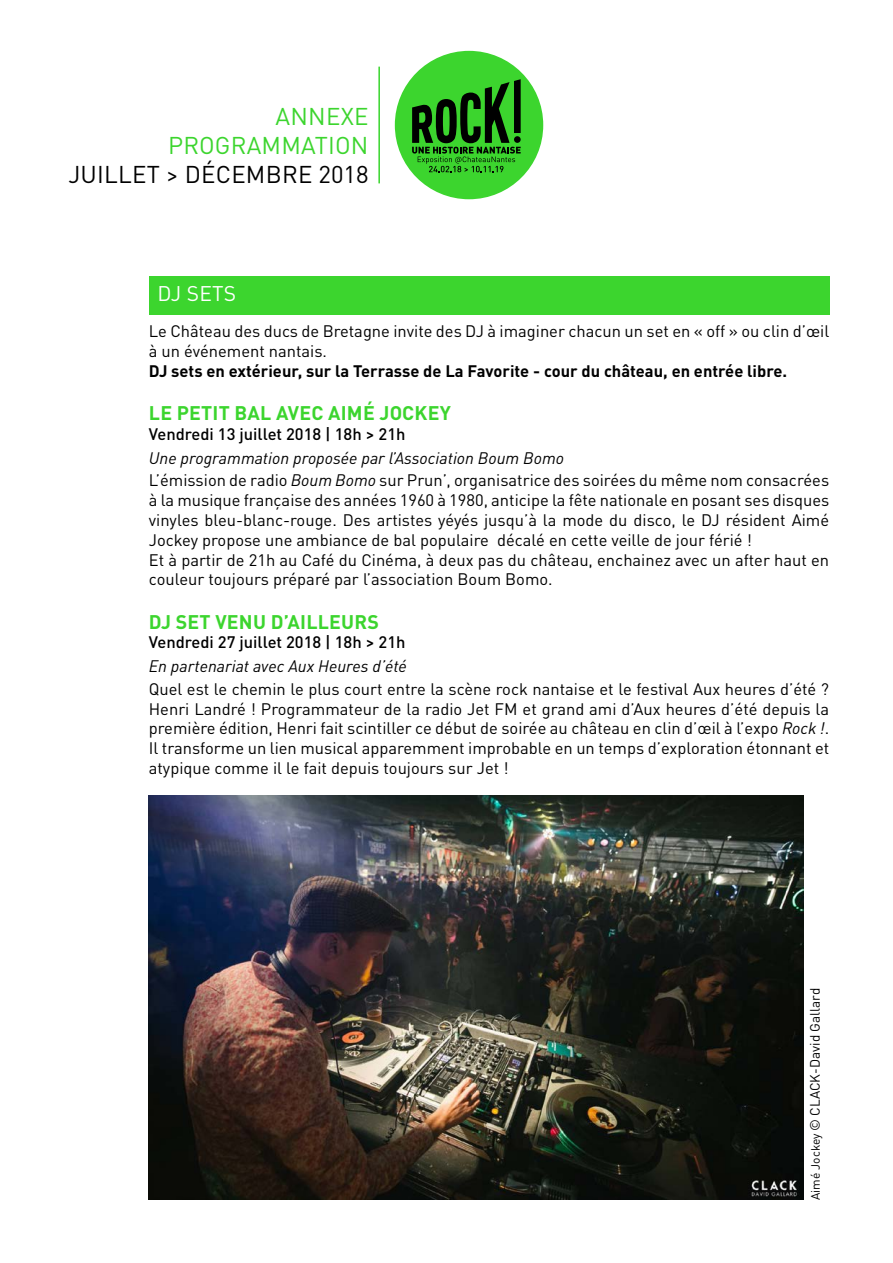
<style>
.page{position:relative;width:893px;height:1263px;background:#fff}
.page>*{position:absolute;margin:0;border:0;box-sizing:border-box;transform-origin:0 0}
.t1{font:24px "DINOT";letter-spacing:.01em;color:#000}
.t2{font:24px/28.8px "DINOT";letter-spacing:.01em;color:#3cd52e;text-align:right}
.t3{font:21px "DINOT";color:#fff}
.t4{font:700 19.5px "DINOT";letter-spacing:.01em;color:#3cd52e}
.t5{font:16.5px/19.8px "DINOT";color:#000}
.t6{font:700 16.5px "DINOT";letter-spacing:-.005em;color:#000}
.t7{font:500 16.5px "DINOT";color:#000}
.t8{font:italic 16.5px "DINOT";color:#000}
.t9{font:13.5px "DINOT";color:#000}
.s1{font-style:italic}
.s2{font-size:12px}
</style>
<div class="page">
<hr style="left:378px;top:67px;width:2px;height:116px;background:#39d52d">
<div style="left:395px;top:51px;width:148px;height:148px;background:#3cd52e;border-radius:50%"></div>
<svg style="left:412px;top:79px;width:109px;height:93px"></svg>
<img style="left:149px;top:795px;width:655px;height:405px">
<div style="left:149px;top:276px;width:680px;height:39px;background:#3cd52e"></div>
<h1 class="t2" style="left:168px;top:102px;width:202px">annexe programmation</h1>
<h1 class="t1" style="left:68px;top:159px;width:302px">juillet &gt; décembre 2018</h1>
<p class="t3" style="left:157px;top:280px;width:78px">dj sets</p>
<p class="t5" style="left:149px;top:321px;width:682px">Le Château des ducs de Bretagne invite des DJ à imaginer chacun un set en « off » ou clin d’œil à un événement nantais.</p>
<p class="t6" style="left:149px;top:360px;width:640px">DJ sets en extérieur, sur la Terrasse de La Favorite - cour du château, en entrée libre.</p>
<p class="t4" style="left:149px;top:400px;width:303px">LE PETIT BAL avec aimé jockey</p>
<p class="t7" style="left:149px;top:423px;width:258px">Vendredi 13 juillet 2018 | 18h &gt; 21h</p>
<p class="t5" style="left:149px;top:446px;width:682px;line-height:22.5px"><span class="s1">Une programmation proposée par l’Association Boum Bomo<br></span>L’émission de radio <span class="s1">Boum Bomo</span> sur Prun’, organisatrice des soirées du même nom consacrées</p>
<p class="t5" style="left:149px;top:490px;width:682px">à la musique française des années 1960 à 1980, anticipe la fête nationale en posant ses disques vinyles bleu-blanc-rouge. Des artistes yéyés jusqu’à la mode du disco, le DJ résident Aimé Jockey propose une ambiance de bal populaire décalé en cette veille de jour férié !<br>Et à partir de 21h au Café du Cinéma, à deux pas du château, enchainez avec un after haut en couleur toujours préparé par l’association Boum Bomo.</p>
<p class="t4" style="left:149px;top:609px;width:231px">DJ SET venu d’ailleurs</p>
<p class="t7" style="left:149px;top:632px;width:258px">Vendredi 27 juillet 2018 | 18h &gt; 21h</p>
<p class="t8" style="left:149px;top:656px;width:260px">En partenariat avec Aux Heures d’été</p>
<p class="t5" style="left:149px;top:679px;width:682px;text-align:justify">Quel est le chemin le plus court entre la scène rock nantaise et le festival Aux heures d’été ?<br>Henri Landré ! Programmateur de la radio Jet FM et grand ami d’Aux heures d’été depuis la première édition, Henri fait scintiller ce début de soirée au château en clin d’œil à l’expo <span class="s1">Rock !</span>.<br>I l transforme un lien musical apparemment improbable en un temps d’exploration étonnant et atypique comme il le fait depuis toujours sur Jet !</p>
<p class="t9" style="left:806px;top:1200px;width:213px;rotate:-90deg"><span class="s2">Aimé Jockey</span> © CLACK-David Gallard</p>
</div>
